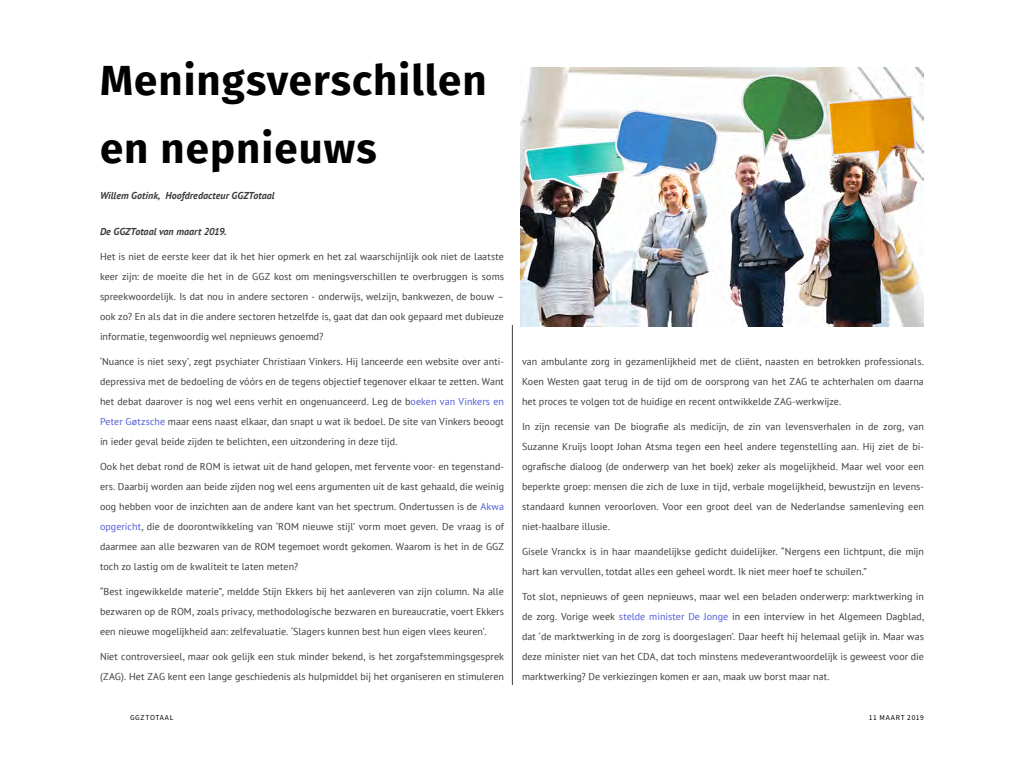
<style>
.page{position:relative;width:1024px;height:768px;background:#fff}
.page>*{position:absolute;margin:0;border:0;box-sizing:border-box;transform-origin:0 0}
.t1{font:700 42px/68px "Fira Sans";letter-spacing:.025em;color:#000}
.t2{font:10px/20px "PT Sans";letter-spacing:.005em;color:#3b3c3b;text-align:justify}
.t3{font:italic 700 10px "PT Sans";letter-spacing:.005em;color:#3b3c3b}
.t4{font:7.5px "Source Sans Pro";letter-spacing:.09em;color:#000}
.s1{color:#4f5cd6}
</style>
<div class="page">
<hr style="left:512px;top:325px;width:1px;height:360px;background:#3b3c3b">
<img style="left:520px;top:67px;width:404px;height:259px">
<h1 class="t1" style="left:100px;top:46px;width:388px">Meningsverschillen en nepnieuws</h1>
<p class="t3" style="left:100px;top:188px;width:176px">Willem Gotink, Hoofdredacteur GGZTotaal</p>
<p class="t3" style="left:100px;top:225px;width:128px">De GGZTotaal van maart 2019.</p>
<p class="t2" style="left:100px;top:246px;width:406px">Het is niet de eerste keer dat ik het hier opmerk en het zal waarschijnlijk ook niet de laatste keer zijn: de moeite die het in de GGZ kost om meningsverschillen te overbruggen is soms spreekwoordelijk. Is dat nou in andere sectoren - onderwijs, welzijn, bankwezen, de bouw – ook zo? En als dat in die andere sectoren hetzelfde is, gaat dat dan ook gepaard met dubieuze informatie, tegenwoordig wel nepnieuws genoemd?</p>
<p class="t2" style="left:100px;top:351px;width:406px">‘Nuance is niet sexy’, zegt psychiater Christiaan Vinkers. Hij lanceerde een website over anti&shy;depressiva met de bedoeling de vóórs en de tegens objectief tegenover elkaar te zetten. Want het debat daarover is nog wel eens verhit en ongenuanceerd. Leg de b<span class="s1">oeken van Vinkers en Peter Gøtzsche</span> maar eens naast elkaar, dan snapt u wat ik bedoel. De site van Vinkers beoogt in ieder geval beide zijden te belichten, een uitzondering in deze tijd.</p>
<p class="t2" style="left:100px;top:456px;width:406px">Ook het debat rond de ROM is ietwat uit de hand gelopen, met fervente voor- en tegenstand&shy;ers. Daarbij worden aan beide zijden nog wel eens argumenten uit de kast gehaald, die weinig oog hebben voor de inzichten aan de andere kant van het spectrum. Ondertussen is de <span class="s1">Akwa opgericht</span>, die de doorontwikkeling van ‘ROM nieuwe stijl’ vorm moet geven. De vraag is of daarmee aan alle bezwaren van de ROM tegemoet wordt gekomen. Waarom is het in de GGZ toch zo lastig om de kwaliteit te laten meten?</p>
<p class="t2" style="left:100px;top:581px;width:405px">“Best ingewikkelde materie”, meldde Stijn Ekkers bij het aanleveren van zijn column. Na alle bezwaren op de ROM, zoals privacy, methodologische bezwaren en bureaucratie, voert Ekkers een nieuwe mogelijkheid aan: zelfevaluatie. ‘Slagers kunnen best hun eigen vlees keuren’.</p>
<p class="t2" style="left:100px;top:646px;width:406px">Niet controversieel, maar ook gelijk een stuk minder bekend, is het zorgafstemmingsgesprek (ZAG). Het ZAG kent een lange geschiedenis als hulpmiddel bij het organiseren en stimuleren</p>
<p class="t2" style="left:522px;top:351px;width:403px">van ambulante zorg in gezamenlijkheid met de cliënt, naasten en betrokken professionals.<br>Koen Westen gaat terug in de tijd om de oorsprong van het ZAG te achterhalen om daarna het proces te volgen tot de huidige en recent ontwikkelde ZAG-werkwijze.</p>
<p class="t2" style="left:522px;top:416px;width:404px">In zijn recensie van De biografie als medicijn, de zin van levensverhalen in de zorg, van Suzanne Kruijs loopt Johan Atsma tegen een heel andere tegenstelling aan. Hij ziet de bi&shy;ografische dialoog (de onderwerp van het boek) zeker als mogelijkheid. Maar wel voor een beperkte groep: mensen die zich de luxe in tijd, verbale mogelijkheid, bewustzijn en levens&shy;standaard kunnen veroorloven. Voor een groot deel van de Nederlandse samenleving een niet-haalbare illusie.</p>
<p class="t2" style="left:522px;top:541px;width:404px">Gisele Vranckx is in haar maandelijkse gedicht duidelijker. “Nergens een lichtpunt, die mijn hart kan vervullen, totdat alles een geheel wordt. Ik niet meer hoef te schuilen.”</p>
<p class="t2" style="left:522px;top:586px;width:404px">Tot slot, nepnieuws of geen nepnieuws, maar wel een beladen onderwerp: marktwerking in de zorg. Vorige week <span class="s1">stelde minister De Jonge</span> in een interview in het Algemeen Dagblad, dat ‘de marktwerking in de zorg is doorgeslagen’. Daar heeft hij helemaal gelijk in. Maar was deze minister niet van het CDA, dat toch minstens medeverantwoordelijk is geweest voor die marktwerking? De verkiezingen komen er aan, maak uw borst maar nat.</p>
<p class="t4" style="left:130px;top:713px;width:45px">GGZTOTAAL</p>
<p class="t4" style="left:869px;top:713px;width:57px">11 MAART 2019</p>
</div>
